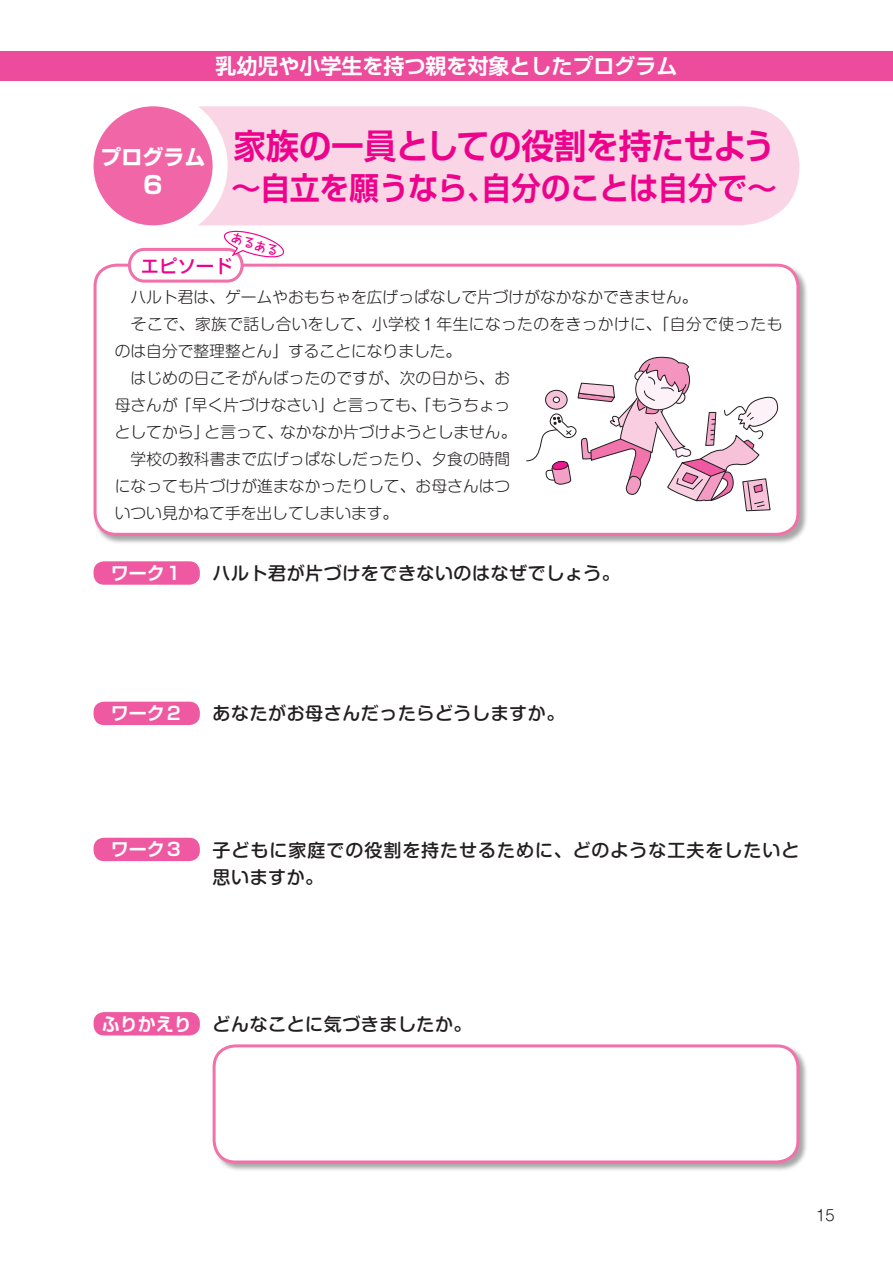
<style>
.page{position:relative;width:893px;height:1263px;background:#fff}
.page>*{position:absolute;margin:0;border:0;box-sizing:border-box;transform-origin:0 0}
.t1{font:700 34.5px "Shin Go Pr 6 De";letter-spacing:-.01em;color:#ed028c;scale:.95 1}
.t2{font:700 31.5px "Shin Go Pr 6 De";letter-spacing:-.015em;color:#ed028c;scale:.95 1}
.t3{font:700 24px "Shin Go Pr 6";color:#fff}
.t4{font:700 21px "Shin Go Pr 6 De";color:#fff}
.t5{font:700 21px "Shin Go Pr 6";color:#fff}
.t6{font:500 18.3px "Shin Go Pr 6";color:#ed028c}
.t7{font:500 18px "Shin M Go Pr 6";letter-spacing:.03em;color:#231f20}
.t8{font:500 18px/27px "Shin M Go Pr 6";letter-spacing:.055em;color:#231f20}
.t9{font:700 18px "Shin Go Pr 6 De";color:#fff}
.t10{font:300 15.75px/27px "Shin M Go Pr 6";color:#231f20}
.t11{font:300 15px "Shin M Go Pr 6";color:#231f20}
.t12{font:700 12.15px "Taka Hand Std De";color:#ed028c}
</style>
<div class="page">
<div style="left:0;top:51px;width:893px;height:30px;background:#ed4c9c"></div>
<div style="left:123px;top:106px;width:676px;height:119px;background:#fad5e5;border-radius:59px"></div>
<div style="left:86px;top:99px;width:134px;height:134px;background:#f166a7;border-radius:50%"></div>
<div style="left:79px;top:91px;width:149px;height:149px;border:15px solid #fff;border-radius:50%"></div>
<div style="left:93px;top:263px;width:715px;height:281px;background:#231f20;opacity:.4"></div>
<div style="left:95px;top:265px;width:703px;height:269px;background:#fff;border-radius:21px"></div>
<div style="left:94px;top:264px;width:705px;height:272px;border:3px solid #f171ab;border-radius:21px"></div>
<div style="left:212px;top:1044px;width:596px;height:128px;background:#231f20;opacity:.4"></div>
<div style="left:214px;top:1046px;width:584px;height:116px;background:#fff;border-radius:21px"></div>
<div style="left:213px;top:1044px;width:586px;height:119px;border:3px solid #f171ab;border-radius:21px"></div>
<div style="left:94px;top:702px;width:106px;height:23px;background:#ef59a1;border-radius:10px"></div>
<div style="left:94px;top:838px;width:106px;height:23px;background:#ef59a1;border-radius:10px"></div>
<div style="left:94px;top:561px;width:106px;height:24px;background:#ef59a1;border-radius:10px"></div>
<div style="left:94px;top:1012px;width:106px;height:23px;background:#ef59a1;border-radius:10px"></div>
<svg style="left:526px;top:356px;width:253px;height:155px"></svg>
<div style="left:129px;top:249px;width:113px;height:32px;background:#fff;border-radius:15px"></div>
<div style="left:128px;top:248px;width:116px;height:35px;border:3px solid #f171ab;border-radius:15px"></div>
<svg style="left:222px;top:230px;width:63px;height:30px"></svg>
<h3 class="t4" style="left:215px;top:49px;width:464px">乳幼児や小学生を持つ親を対象としたプログラム</h3>
<h3 class="t5" style="left:101px;top:140px;width:106px">プログラム</h3>
<h3 class="t3" style="left:143px;top:166px;width:21px">6</h3>
<h1 class="t1" style="left:234px;top:117px;width:571px">家族の一員としての役割を持たせよう</h1>
<h2 class="t2" style="left:231px;top:162px;width:576px">～自立を願うなら、自分のことは自分で～</h2>
<p class="t12" style="left:234px;top:229px;width:50px;rotate:17deg">あるある</p>
<p class="t6" style="left:141px;top:251px;width:93px">エピソード</p>
<p class="t10" style="left:115px;top:283px;width:669px">　ハルト君は、ゲームやおもちゃを広げっぱなしで片づけがなかなかできません。<br>　そこで、家族で話し合いをして、小学校１年生になったのをきっかけに、「自分で使ったものは自分で整理整とん」することになりました。<br>　はじめの日こそがんばったのですが、次の日から、お<br>母さんが「早く片づけなさい」と言っても、「もうちょっ<br>としてから」と言って、なかなか片づけようとしません。<br>　学校の教科書まで広げっぱなしだったり、夕食の時間<br>になっても片づけが進まなかったりして、お母さんはつ<br>いつい見かねて手を出してしまいます。</p>
<p class="t9" style="left:111px;top:558px;width:73px">ワーク１</p>
<p class="t7" style="left:213px;top:559px;width:409px">ハルト君が片づけをできないのはなぜでしょう。</p>
<p class="t9" style="left:111px;top:698px;width:73px">ワーク２</p>
<p class="t7" style="left:213px;top:699px;width:353px">あなたがお母さんだったらどうしますか。</p>
<p class="t9" style="left:111px;top:835px;width:73px">ワーク３</p>
<p class="t8" style="left:213px;top:835px;width:588px">子どもに家庭での役割を持たせるために、どのような工夫をしたいと思いますか。</p>
<p class="t9" style="left:102px;top:1009px;width:91px">ふりかえり</p>
<p class="t7" style="left:213px;top:1009px;width:261px">どんなことに気づきましたか。</p>
<p class="t11" style="left:816px;top:1203px;width:20px">15</p>
</div>
